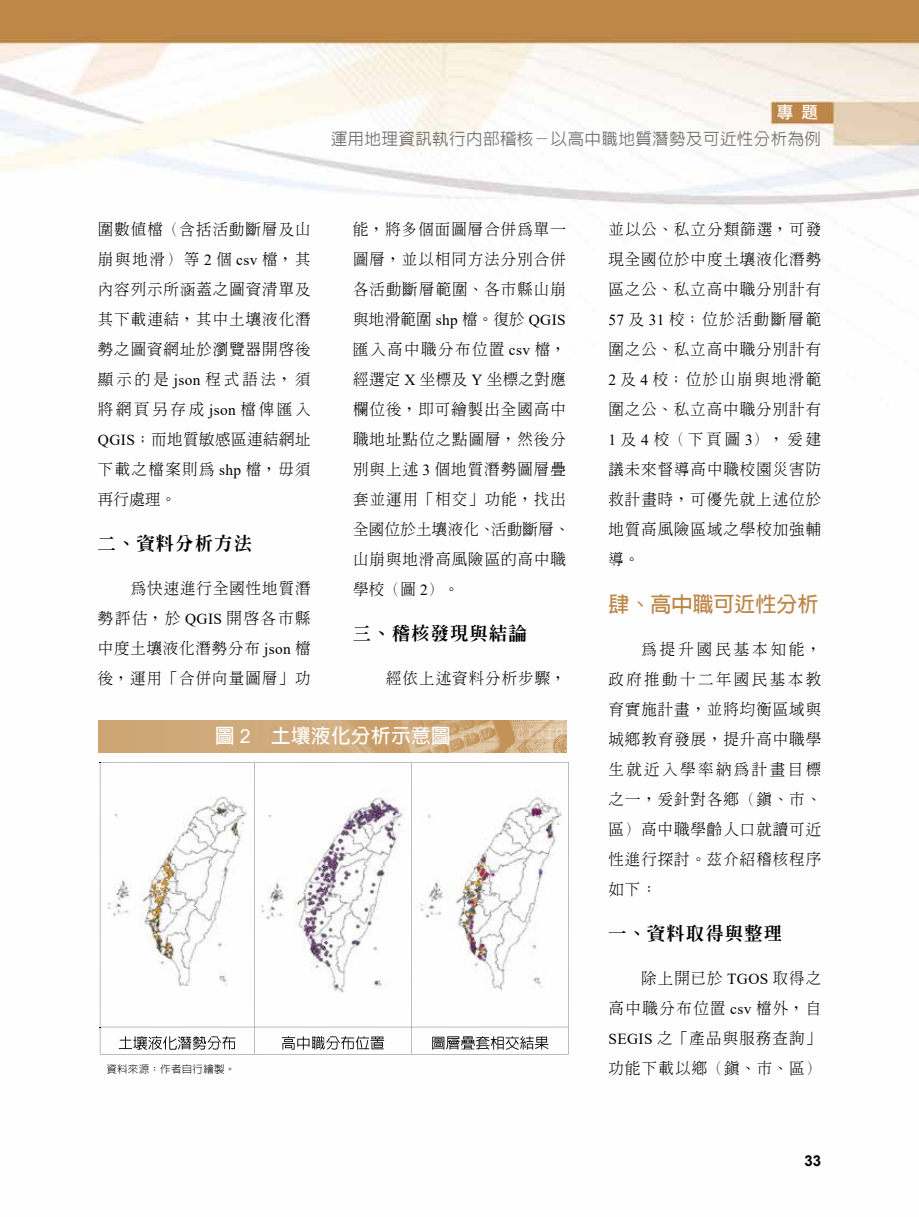
<style>
.page{position:relative;width:919px;height:1217px;background:#fff}
.page>*{position:absolute;margin:0;border:0;box-sizing:border-box;transform-origin:0 0}
.t1{font:700 21px "Lin Gothic";color:#bc8646}
.t2{font:700 19.5px "Lin Gothic";letter-spacing:.025em;color:#fff}
.t3{font:800 18px "Inn Ming";letter-spacing:.08em;color:#000}
.t4{font:500 16.5px "Lin Gothic";letter-spacing:.025em;color:#727171}
.t5{font:16.5px "DF Li Hei Md WIN BF";color:#fff}
.t6{font:300 15.3px/30px "Inn Ming";letter-spacing:.075em;color:#000;text-align:justify}
.t7{font:700 15px "Arial";color:#000}
.t8{font:300 10.5px "Lin Gothic";letter-spacing:.025em;color:#000}
.s1{font-family:"Times New Roman";font-weight:400}
.s2{font-family:"Arial";font-weight:400}
</style>
<div class="page">
<img style="left:0;top:0;width:918px;height:1055px">
<img style="left:99px;top:720px;width:468px;height:32px">
<svg style="left:100px;top:762px;width:469px;height:264px"></svg>
<svg style="left:100px;top:1026px;width:469px;height:28px"></svg>
<img style="left:106px;top:788px;width:142px;height:197px">
<img style="left:259px;top:789px;width:146px;height:202px">
<img style="left:416px;top:790px;width:145px;height:201px">
<p class="t5" style="left:776px;top:104px;width:43px">專 題</p>
<p class="t4" style="left:331px;top:130px;width:492px">運用地理資訊執行內部稽核－以高中職地質潛勢及可近性分析為例</p>
<p class="t6" style="left:98px;top:214px;width:214px">圍數值檔（含括活動斷層及山崩與地滑）等 <span class="s1">2</span> 個 <span class="s1">csv</span> 檔，其內容列示所涵蓋之圖資清單及其下載連結，其中土壤液化潛勢之圖資網址於瀏覽器開啟後顯示的是 <span class="s1">json</span> 程式語法，須將網頁另存成 <span class="s1">json</span> 檔俾匯入<span class="s1">QGIS</span>；而地質敏感區連結網址下載之檔案則為 <span class="s1">shp</span> 檔，毋須再行處理。</p>
<p class="t3" style="left:98px;top:534px;width:156px">二、資料分析方法</p>
<p class="t6" style="left:98px;top:573px;width:214px;text-indent:33px">為快速進行全國性地質潛勢評估，於 <span class="s1">QGIS</span> 開啟各市縣中度土壤液化潛勢分布 <span class="s1">json</span> 檔後，運用「合併向量圖層」功</p>
<p class="t6" style="left:353px;top:214px;width:218px;text-align:left">能，將多個面圖層合併為單一圖層，並以相同方法分別合併各活動斷層範圍、各市縣山崩與地滑範圍 <span class="s1">shp</span> 檔。復於 <span class="s1">QGIS</span>匯入高中職分布位置 <span class="s1">csv</span> 檔，經選定 <span class="s1">X</span> 坐標及 <span class="s1">Y</span> 坐標之對應欄位後，即可繪製出全國高中職地址點位之點圖層，然後分別與上述 <span class="s1">3</span> 個地質潛勢圖層疊套並運用「相交」功能，找出全國位於土壤液化、活動斷層、山崩與地滑高風險區的高中職學校（圖 <span class="s1">2</span>）。</p>
<p class="t3" style="left:353px;top:624px;width:175px">三、稽核發現與結論</p>
<p class="t6" style="left:386px;top:663px;width:181px">經依上述資料分析步驟，</p>
<p class="t2" style="left:215px;top:725px;width:237px">圖 <span class="s2">2</span>　土壤液化分析示意圖</p>
<p class="t8" style="left:106px;top:1062px;width:130px">資料來源：作者自行繪製。</p>
<p class="t6" style="left:608px;top:214px;width:214px">並以公、私立分類篩選，可發現全國位於中度土壤液化潛勢區之公、私立高中職分別計有<span class="s1">57</span> 及 <span class="s1">31</span> 校；位於活動斷層範圍之公、私立高中職分別計有<span class="s1">2</span> 及 <span class="s1">4</span> 校；位於山崩與地滑範圍之公、私立高中職分別計有<span class="s1">1</span> 及 <span class="s1">4</span> 校（下頁圖 <span class="s1">3</span>），爰建議未來督導高中職校園災害防救計畫時，可優先就上述位於地質高風險區域之學校加強輔導。</p>
<h1 class="t1" style="left:608px;top:593px;width:211px">肆、高中職可近性分析</h1>
<p class="t6" style="left:608px;top:633px;width:214px;text-indent:33px">為提升國民基本知能，政府推動十二年國民基本教育實施計畫，並將均衡區域與城鄉教育發展，提升高中職學生就近入學率納為計畫目標之一，爰針對各鄉（鎮、市、區）高中職學齡人口就讀可近性進行探討。茲介紹稽核程序如下：</p>
<p class="t3" style="left:608px;top:924px;width:175px">一、資料取得與整理</p>
<p class="t6" style="left:608px;top:963px;width:214px;text-indent:33px">除上開已於 <span class="s1">TGOS</span> 取得之高中職分布位置 <span class="s1">csv</span> 檔外，自<span class="s1">SEGIS</span> 之「產品與服務查詢」功能下載以鄉（鎮、市、區）</p>
<p class="t7" style="left:804px;top:1149px;width:18px">33</p>
</div>
